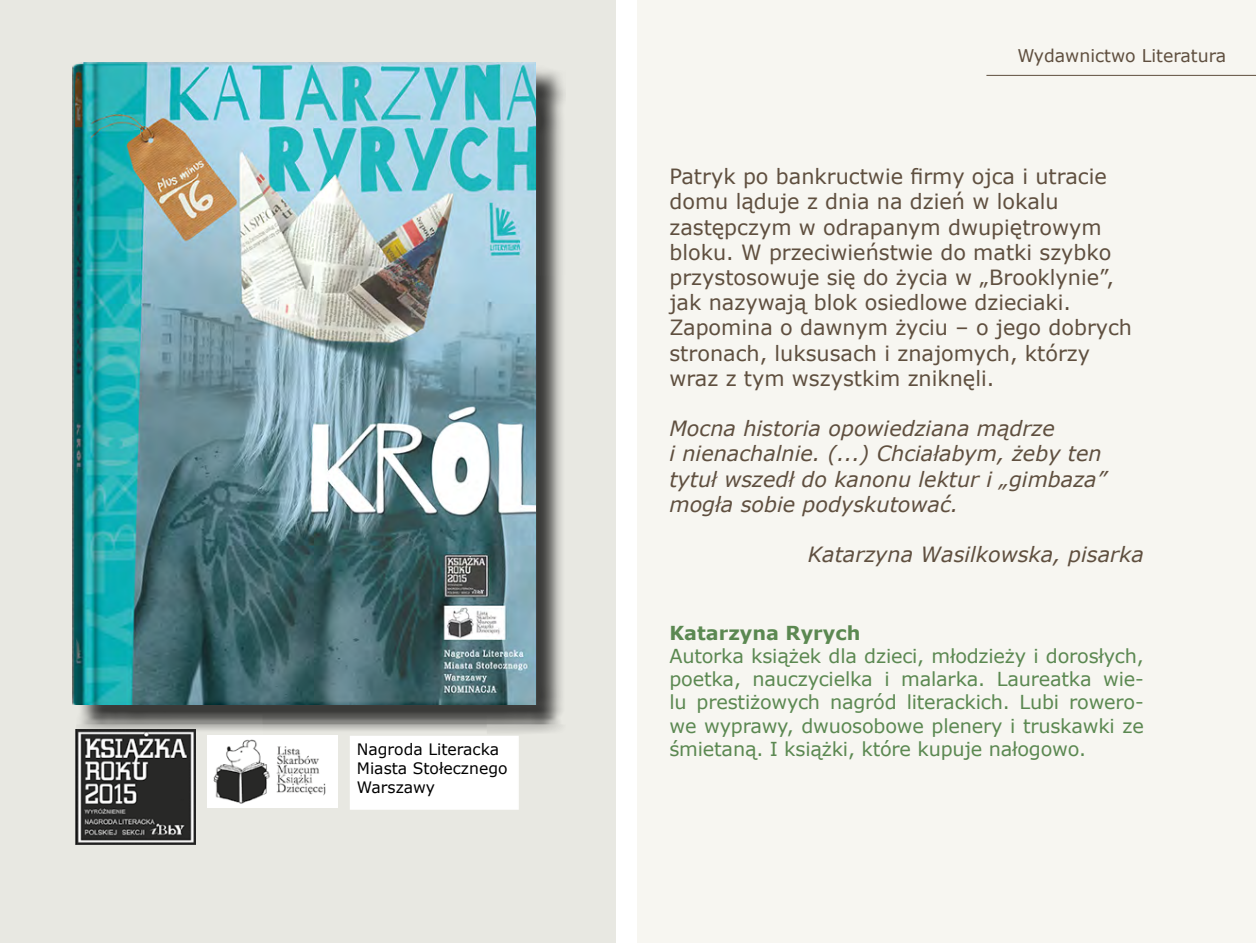
<style>
.page{position:relative;width:1256px;height:943px;background:#fff}
.page>*{position:absolute;margin:0;border:0;box-sizing:border-box;transform-origin:0 0}
.t1{font:21px/25.2px "Verdana";color:#5f4f3f}
.t2{font:italic 21px/25.2px "Verdana";color:#5f4f3f}
.t3{font:19.25px/23.1px "Verdana";letter-spacing:-.01em;color:#5b8851;text-align:justify}
.t4{font:700 19.25px "Verdana";color:#5b8851}
.t5{font:17.5px "Verdana";color:#5f4f3f}
.t6{font:15.75px/18.9px "Verdana";color:#000}
</style>
<div class="page">
<div style="left:637px;top:0;width:618px;height:943px;background:#f7f6f1"></div>
<hr style="left:986px;top:75px;width:269px;height:1px;background:#5f4f3f">
<div style="left:0;top:0;width:615px;height:943px;background:#e8e8e2"></div>
<div style="left:76px;top:65px;width:489px;height:670px;background:#000;opacity:.75"></div>
<img style="left:72px;top:62px;width:464px;height:642px">
<img style="left:207px;top:735px;width:130px;height:73px">
<img style="left:75px;top:729px;width:120px;height:116px">
<div style="left:350px;top:735px;width:168px;height:74px;background:#fff;border:2px solid #fff"></div>
<p class="t5" style="left:1017px;top:43px;width:210px">Wydawnictwo Literatura</p>
<p class="t1" style="left:669px;top:164px;width:464px">Patryk po bankructwie firmy ojca i utracie domu ląduje z dnia na dzień w lokalu zastępczym w odrapanym dwupiętrowym bloku. W przeciwieństwie do matki szybko przystosowuje się do życia w „Brooklynie”, jak nazywają blok osiedlowe dzieciaki.<br>Zapomina o dawnym życiu – o jego dobrych stronach, luksusach i znajomych, którzy wraz z tym wszystkim zniknęli.</p>
<p class="t2" style="left:669px;top:416px;width:438px">Mocna historia opowiedziana mądrze<br>i nienachalnie. (...) Chciałabym, żeby ten tytuł wszedł do kanonu lektur i „gimbaza” mogła sobie podyskutować.</p>
<p class="t2" style="left:807px;top:542px;width:337px">Katarzyna Wasilkowska, pisarka</p>
<p class="t4" style="left:669px;top:619px;width:192px">Katarzyna Ryrych</p>
<p class="t3" style="left:669px;top:644px;width:476px">Autorka książek dla dzieci, młodzieży i dorosłych, poetka, nauczycielka i malarka. Laureatka wie&shy;lu prestiżowych nagród literackich. Lubi rowero&shy;we wyprawy, dwuosobowe plenery i truskawki ze</p>
<p class="t6" style="left:357px;top:740px;width:144px">Nagroda Literacka</p>
<p class="t3" style="left:669px;top:737px;width:418px">śmietaną. I książki, które kupuje nałogowo.</p>
<p class="t6" style="left:357px;top:759px;width:152px">Miasta Stołecznego<br>Warszawy</p>
</div>
